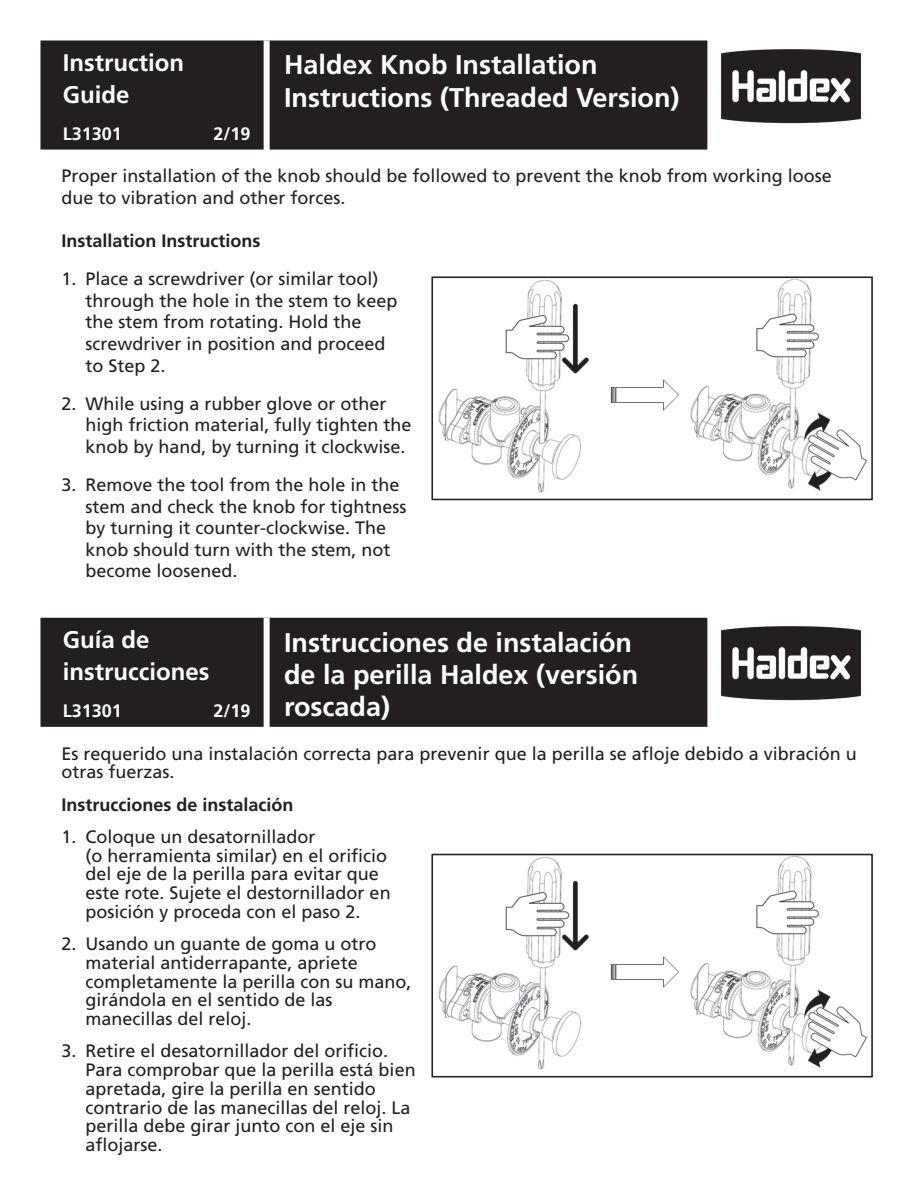
<style>
.page{position:relative;width:918px;height:1188px;background:#fff}
.page>*{position:absolute;margin:0;border:0;box-sizing:border-box;transform-origin:0 0}
.t1{font:700 27px/32.4px "Frutiger LT Std";color:#fff}
.t2{font:700 24px/32.4px "Frutiger LT Std";color:#fff}
.t3{font:18px/18.8px "Frutiger LT Pro";color:#231f20}
.t4{font:700 18px "Frutiger LT Pro";color:#231f20}
.t5{font:700 18px "Frutiger LT Std";color:#fff}
</style>
<div class="page">
<div style="left:41px;top:41px;width:666px;height:108px;background:#231f20"></div>
<div style="left:40px;top:40px;width:667px;height:110px;border:2px solid #231f20"></div>
<div style="left:264px;top:40px;width:6px;height:123px;background:#fff"></div>
<img style="left:721px;top:49px;width:141px;height:74px">
<img style="left:438px;top:279px;width:430px;height:214px">
<div style="left:431px;top:276px;width:442px;height:224px;border:2px solid #231f20"></div>
<div style="left:41px;top:619px;width:666px;height:107px;background:#231f20"></div>
<div style="left:40px;top:618px;width:667px;height:109px;border:2px solid #231f20"></div>
<div style="left:264px;top:618px;width:6px;height:122px;background:#fff"></div>
<img style="left:721px;top:626px;width:141px;height:75px">
<img style="left:438px;top:857px;width:430px;height:213px">
<div style="left:431px;top:854px;width:442px;height:223px;border:2px solid #231f20"></div>
<h2 class="t2" style="left:63px;top:46px;width:123px">Instruction<br>Guide</h2>
<p class="t5" style="left:63px;top:123px;width:61px">L31301</p>
<p class="t5" style="left:213px;top:123px;width:39px">2/19</p>
<h1 class="t1" style="left:284px;top:49px;width:397px">Haldex Knob Installation<br>Instructions (Threaded Version)</h1>
<p class="t3" style="left:62px;top:165px;width:772px;line-height:21.6px">Proper installation of the knob should be followed to prevent the knob from working loose due to vibration and other forces.</p>
<p class="t4" style="left:62px;top:230px;width:201px">Installation Instructions</p>
<p class="t3" style="left:86px;top:268px;width:314px;line-height:21.6px;text-indent:-24px">1. Place a screwdriver (or similar tool) through the hole in the stem to keep the stem from rotating. Hold the screwdriver in position and proceed to Step 2.</p>
<p class="t3" style="left:86px;top:393px;width:328px;line-height:21.6px;text-indent:-24px">2. While using a rubber glove or other high friction material, fully tighten the knob by hand, by turning it clockwise.</p>
<p class="t3" style="left:86px;top:474px;width:323px;line-height:21.6px;text-indent:-24px">3. Remove the tool from the hole in the stem and check the knob for tightness by turning it counter-clockwise. The knob should turn with the stem, not become loosened.</p>
<h2 class="t2" style="left:63px;top:623px;width:148px">Guía de instrucciones</h2>
<p class="t5" style="left:63px;top:700px;width:61px">L31301</p>
<p class="t5" style="left:213px;top:700px;width:39px">2/19</p>
<h1 class="t1" style="left:284px;top:626px;width:356px">Instrucciones de instalación de la perilla Haldex (versión roscada)</h1>
<p class="t3" style="left:62px;top:744px;width:797px">Es requerido una instalación correcta para prevenir que la perilla se afloje debido a vibración u otras fuerzas.</p>
<p class="t4" style="left:62px;top:794px;width:234px">Instrucciones de instalación</p>
<p class="t3" style="left:86px;top:827px;width:307px;text-indent:-24px">1. Coloque un desatornillador<br>(o herramienta similar) en el orificio del eje de la perilla para evitar que este rote. Sujete el destornillador en posición y proceda con el paso 2.</p>
<p class="t3" style="left:86px;top:935px;width:328px;text-indent:-24px">2. Usando un guante de goma u otro material antiderrapante, apriete completamente la perilla con su mano, girándola en el sentido de las manecillas del reloj.</p>
<p class="t3" style="left:86px;top:1042px;width:332px;text-indent:-24px">3. Retire el desatornillador del orificio.<br>Para comprobar que la perilla está bien apretada, gire la perilla en sentido contrario de las manecillas del reloj. La perilla debe girar junto con el eje sin aflojarse.</p>
</div>
